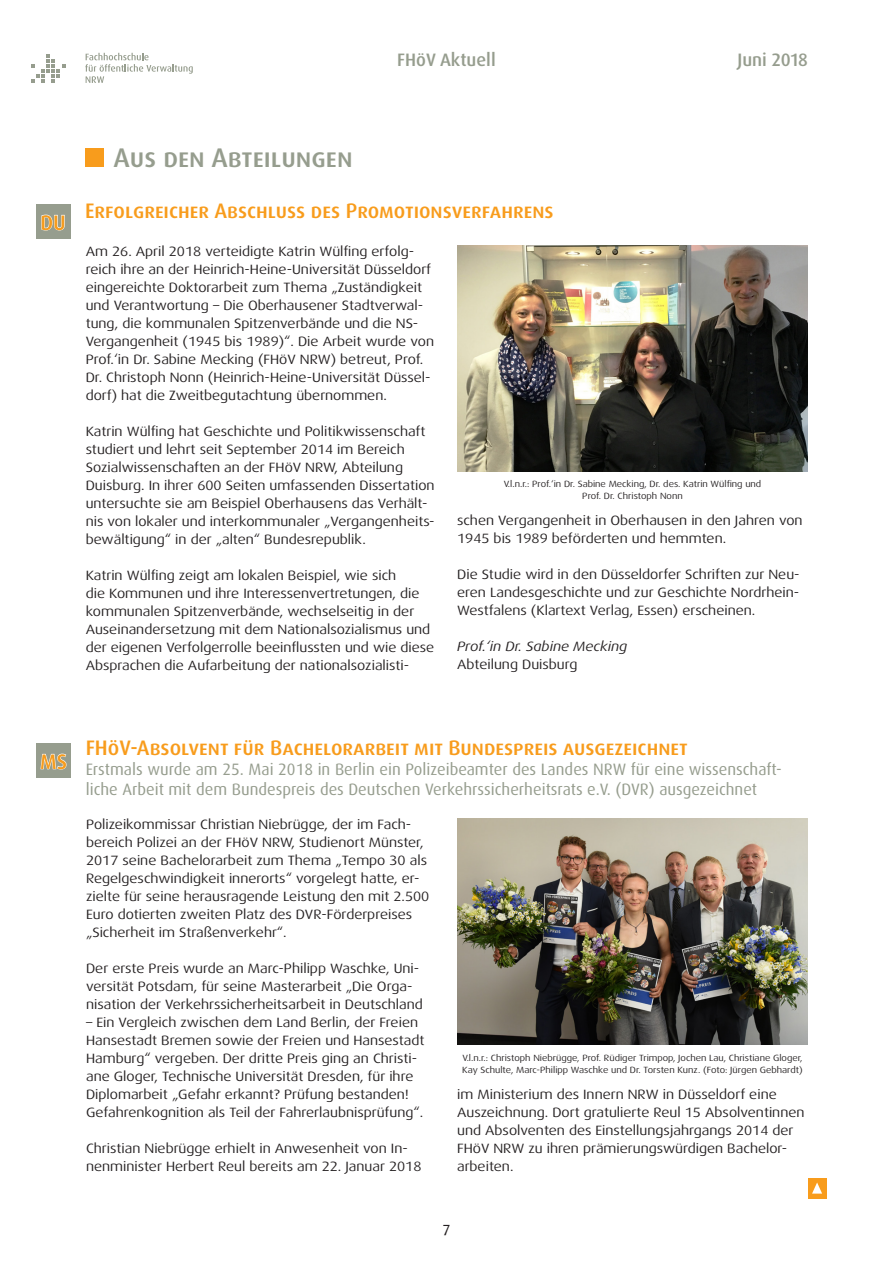
<style>
.page{position:relative;width:893px;height:1263px;background:#fff}
.page>*{position:absolute;margin:0;border:0;box-sizing:border-box;transform-origin:0 0}
.t1{font:500 27px "Dax OT";color:#969d8e}
.t2{font:500 21px "Dax OT";color:#f89c1c}
.t3{font:500 18px "Dax OT";color:#969d8e}
.t4{font:16.5px/19.8px "Dax";color:#969d8e}
.t5{font:15px "Dax Regular Caps";color:#231f20}
.t6{font:13.5px/18px "Dax Wide";color:#231f20}
.t7{font:italic 13.5px "Dax Wide";color:#231f20}
.t8{font:9px/12px "Dax Wide";color:#231f20;text-align:center}
</style>
<div class="page">
<div style="left:808px;top:1178px;width:18px;height:20px;background:#f89c1c"></div>
<svg style="left:812px;top:1182px;width:10px;height:11px"></svg>
<svg style="left:31px;top:54px;width:34px;height:29px"></svg>
<svg style="left:85px;top:53px;width:108px;height:30px"></svg>
<div style="left:86px;top:148px;width:18px;height:19px;background:#f89c1c"></div>
<div style="left:36px;top:204px;width:35px;height:35px;background:#969d8e"></div>
<svg style="left:41px;top:214px;width:24px;height:17px"></svg>
<img style="left:457px;top:245px;width:351px;height:227px">
<img style="left:457px;top:819px;width:351px;height:226px">
<div style="left:36px;top:743px;width:35px;height:35px;background:#969d8e"></div>
<svg style="left:40px;top:753px;width:27px;height:17px"></svg>
<h3 class="t3" style="left:397px;top:49px;width:100px">FHöV Aktuell</h3>
<h3 class="t3" style="left:737px;top:49px;width:72px">Juni 2018</h3>
<h2 class="t2" style="left:40px;top:209px;width:27px">DU</h2>
<h1 class="t1" style="left:113px;top:140px;width:241px">Aus den Abteilungen</h1>
<h2 class="t2" style="left:85px;top:198px;width:470px">Erfolgreicher Abschluss des Promotionsverfahrens</h2>
<p class="t6" style="left:86px;top:242px;width:350px">Am 26. April 2018 verteidigte Katrin Wülfing erfolg&shy;reich ihre an der Heinrich-Heine-Universität Düsseldorf eingereichte Doktorarbeit zum Thema „Zuständigkeit und Verantwortung – Die Oberhausener Stadtverwal&shy;tung, die kommunalen Spitzenverbände und die NS-Vergangenheit (1945 bis 1989)“. Die Arbeit wurde von Prof.‘in Dr. Sabine Mecking (FHöV NRW) betreut, Prof.<br>Dr. Christoph Nonn (Heinrich-Heine-Universität Düssel&shy;dorf) hat die Zweitbegutachtung übernommen.</p>
<p class="t6" style="left:86px;top:422px;width:351px">Katrin Wülfing hat Geschichte und Politikwissenschaft studiert und lehrt seit September 2014 im Bereich Sozialwissenschaften an der FHöV NRW, Abteilung Duisburg. In ihrer 600 Seiten umfassenden Dissertation untersuchte sie am Beispiel Oberhausens das Verhält&shy;nis von lokaler und interkommunaler „Vergangenheits&shy;bewältigung“ in der „alten“ Bundesrepublik.</p>
<p class="t6" style="left:86px;top:566px;width:350px">Katrin Wülfing zeigt am lokalen Beispiel, wie sich<br>die Kommunen und ihre Interessenvertretungen, die kommunalen Spitzenverbände, wechselseitig in der Auseinandersetzung mit dem Nationalsozialismus und der eigenen Verfolgerrolle beeinflussten und wie diese Absprachen die Aufarbeitung der nationalsozialisti-</p>
<p class="t8" style="left:504px;top:478px;width:259px">V.l.n.r.: Prof.‘in Dr. Sabine Mecking, Dr. des. Katrin Wülfing und<br>Prof. Dr. Christoph Nonn</p>
<p class="t6" style="left:457px;top:512px;width:347px">schen Vergangenheit in Oberhausen in den Jahren von<br>1945 bis 1989 beförderten und hemmten.</p>
<p class="t6" style="left:457px;top:566px;width:344px;text-align:justify">Die Studie wird in den Düsseldorfer Schriften zur Neu&shy;eren Landesgeschichte und zur Geschichte Nordrhein-Westfalens (Klartext Verlag, Essen) erscheinen.</p>
<p class="t7" style="left:457px;top:639px;width:172px">Prof.‘in Dr. Sabine Mecking</p>
<p class="t6" style="left:457px;top:656px;width:122px">Abteilung Duisburg</p>
<h2 class="t2" style="left:40px;top:748px;width:29px">MS</h2>
<h2 class="t2" style="left:86px;top:734px;width:604px">FHöV-Absolvent für Bachelorarbeit mit Bundespreis ausgezeichnet</h2>
<p class="t4" style="left:86px;top:759px;width:698px">Erstmals wurde am 25. Mai 2018 in Berlin ein Polizeibeamter des Landes NRW für eine wissenschaft&shy;liche Arbeit mit dem Bundespreis des Deutschen Verkehrssicherheitsrats e.V. (DVR) ausgezeichnet</p>
<p class="t6" style="left:86px;top:815px;width:345px">Polizeikommissar Christian Niebrügge, der im Fach&shy;bereich Polizei an der FHöV NRW, Studienort Münster, 2017 seine Bachelorarbeit zum Thema „Tempo 30 als Regelgeschwindigkeit innerorts“ vorgelegt hatte, er&shy;zielte für seine herausragende Leistung den mit 2.500<br>Euro dotierten zweiten Platz des DVR-Förderpreises „Sicherheit im Straßenverkehr“.</p>
<p class="t6" style="left:86px;top:959px;width:338px">Der erste Preis wurde an Marc-Philipp Waschke, Uni&shy;versität Potsdam, für seine Masterarbeit „Die Orga&shy;nisation der Verkehrssicherheitsarbeit in Deutschland</p>
<p class="t6" style="left:86px;top:1013px;width:340px">– Ein Vergleich zwischen dem Land Berlin, der Freien Hansestadt Bremen sowie der Freien und Hansestadt Hamburg“ vergeben. Der dritte Preis ging an Christi&shy;ane Gloger, Technische Universität Dresden, für ihre Diplomarbeit „Gefahr erkannt? Prüfung bestanden!<br>Gefahrenkognition als Teil der Fahrerlaubnisprüfung“.</p>
<p class="t6" style="left:86px;top:1139px;width:337px">Christian Niebrügge erhielt in Anwesenheit von In&shy;nenminister Herbert Reul bereits am 22. Januar 2018</p>
<p class="t8" style="left:462px;top:1052px;width:342px;text-align:left">V.l.n.r.: Christoph Niebrügge, Prof. Rüdiger Trimpop, Jochen Lau, Christiane Gloger,<br>Kay Schulte, Marc-Philipp Waschke und Dr. Torsten Kunz. (Foto: Jürgen Gebhardt)</p>
<p class="t6" style="left:457px;top:1085px;width:349px">im Ministerium des Innern NRW in Düsseldorf eine Auszeichnung. Dort gratulierte Reul 15 Absolventinnen und Absolventen des Einstellungsjahrgangs 2014 der FHöV NRW zu ihren prämierungswürdigen Bachelor&shy;arbeiten.</p>
<p class="t5" style="left:443px;top:1219px;width:9px">7</p>
</div>
